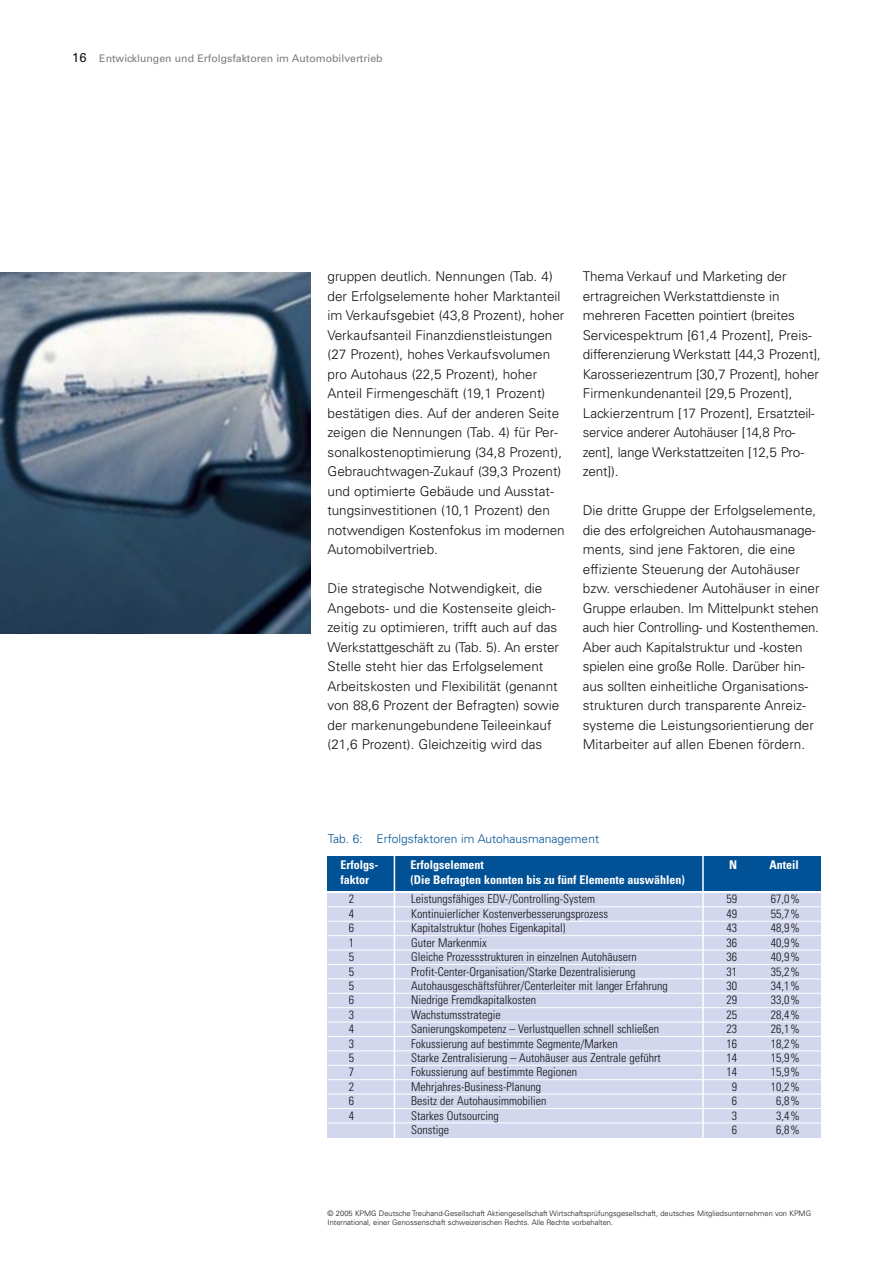
<style>
.page{position:relative;width:893px;height:1262px;background:#fff}
.page>*{position:absolute;margin:0;border:0;box-sizing:border-box;transform-origin:0 0}
.t1{font:300 13.5px/19.5px "Univers";color:#121214}
.t2{font:300 condensed 12px "Univers";color:#121214}
.t3{font:700 condensed 12px "Univers";color:#fff}
.t4{font:300 12px "Univers";color:#005195}
.t5{font:10.5px "Univers";color:#797c7d}
.t6{font:300 7.5px/9px "Univers";color:#121214}
.s1{font-size:12.75px;color:#121214}
</style>
<div class="page">
<div style="left:327px;top:893px;width:494px;height:245px;background:#d3d7ee"></div>
<hr style="left:327px;top:906px;width:494px;height:1px;background:#fff">
<hr style="left:327px;top:920px;width:494px;height:1px;background:#fff">
<hr style="left:327px;top:935px;width:494px;height:1px;background:#fff">
<hr style="left:327px;top:949px;width:494px;height:1px;background:#fff">
<hr style="left:327px;top:964px;width:494px;height:1px;background:#fff">
<hr style="left:327px;top:978px;width:494px;height:1px;background:#fff">
<hr style="left:327px;top:992px;width:494px;height:1px;background:#fff">
<hr style="left:327px;top:1007px;width:494px;height:1px;background:#fff">
<hr style="left:327px;top:1021px;width:494px;height:1px;background:#fff">
<hr style="left:327px;top:1036px;width:494px;height:1px;background:#fff">
<hr style="left:327px;top:1050px;width:494px;height:1px;background:#fff">
<hr style="left:327px;top:1064px;width:494px;height:1px;background:#fff">
<hr style="left:327px;top:1079px;width:494px;height:1px;background:#fff">
<hr style="left:327px;top:1093px;width:494px;height:1px;background:#fff">
<hr style="left:327px;top:1108px;width:494px;height:1px;background:#fff">
<hr style="left:327px;top:1122px;width:494px;height:1px;background:#fff">
<div style="left:327px;top:856px;width:494px;height:34px;background:#005195"></div>
<hr style="left:393px;top:854px;width:2px;height:286px;background:#fff">
<hr style="left:702px;top:854px;width:1px;height:287px;background:#fff">
<img style="left:0;top:272px;width:310px;height:362px">
<p class="t5" style="left:72px;top:55px;width:312px"><span class="s1">16</span> Entwicklungen und Erfolgsfaktoren im Automobilvertrieb</p>
<p class="t1" style="left:327px;top:268px;width:239px">gruppen deutlich. Nennungen (Tab. 4) der Erfolgselemente hoher Marktanteil im Verkaufsgebiet (43,8 Prozent), hoher Verkaufsanteil Finanzdienstleistungen (27 Prozent), hohes Verkaufsvolumen pro Autohaus (22,5 Prozent), hoher Anteil Firmengeschäft (19,1 Prozent) bestätigen dies. Auf der anderen Seite zeigen die Nennungen (Tab. 4) für Per&shy;sonalkostenoptimierung (34,8 Prozent), Gebrauchtwagen-Zukauf (39,3 Prozent) und optimierte Gebäude und Ausstat&shy;tungsinvestitionen (10,1 Prozent) den notwendigen Kostenfokus im modernen Automobilvertrieb.</p>
<p class="t1" style="left:327px;top:580px;width:233px">Die strategische Notwendigkeit, die Angebots- und die Kostenseite gleich&shy;zeitig zu optimieren, trifft auch auf das Werkstattgeschäft zu (Tab. 5). An erster Stelle steht hier das Erfolgselement Arbeitskosten und Flexibilität (genannt von 88,6 Prozent der Befragten) sowie der markenungebundene Teileeinkauf (21,6 Prozent). Gleichzeitig wird das</p>
<p class="t1" style="left:583px;top:268px;width:240px">Thema Verkauf und Marketing der ertragreichen Werkstattdienste in mehreren Facetten pointiert (breites Servicespektrum [61,4 Prozent], Preis&shy;differenzierung Werkstatt [44,3 Prozent], Karosseriezentrum [30,7 Prozent], hoher Firmenkundenanteil [29,5 Prozent], Lackierzentrum [17 Prozent], Ersatzteil&shy;service anderer Autohäuser [14,8 Pro&shy;zent], lange Werkstattzeiten [12,5 Pro&shy;zent]).</p>
<p class="t1" style="left:583px;top:502px;width:238px">Die dritte Gruppe der Erfolgselemente, die des erfolgreichen Autohausmanage&shy;ments, sind jene Faktoren, die eine effiziente Steuerung der Autohäuser bzw. verschiedener Autohäuser in einer Gruppe erlauben. Im Mittelpunkt stehen auch hier Controlling- und Kostenthemen.<br>Aber auch Kapitalstruktur und -kosten spielen eine große Rolle. Darüber hin&shy;aus sollten einheitliche Organisations&shy;strukturen durch transparente Anreiz&shy;systeme die Leistungsorientierung der Mitarbeiter auf allen Ebenen fördern.</p>
<p class="t4" style="left:327px;top:834px;width:273px">Tab. 6: Erfolgsfaktoren im Autohausmanagement</p>
<p class="t3" style="left:340px;top:860px;width:39px">Erfolgs-</p>
<p class="t3" style="left:410px;top:860px;width:75px">Erfolgselement</p>
<p class="t3" style="left:729px;top:860px;width:10px">N</p>
<p class="t3" style="left:769px;top:860px;width:31px">Anteil</p>
<p class="t3" style="left:340px;top:875px;width:30px">faktor</p>
<p class="t3" style="left:410px;top:875px;width:276px">(Die Befragten konnten bis zu fünf Elemente auswählen)</p>
<p class="t2" style="left:349px;top:894px;width:7px">2</p>
<p class="t2" style="left:411px;top:894px;width:185px">Leistungsfähiges EDV-/Controlling-System</p>
<p class="t2" style="left:726px;top:894px;width:12px">59</p>
<p class="t2" style="left:770px;top:894px;width:31px">67,0%</p>
<p class="t2" style="left:349px;top:909px;width:7px">4</p>
<p class="t2" style="left:411px;top:909px;width:198px">Kontinuierlicher Kostenverbesserungsprozess</p>
<p class="t2" style="left:726px;top:909px;width:12px">49</p>
<p class="t2" style="left:770px;top:909px;width:31px">55,7%</p>
<p class="t2" style="left:349px;top:923px;width:7px">6</p>
<p class="t2" style="left:411px;top:923px;width:156px">Kapitalstruktur (hohes Eigenkapital)</p>
<p class="t2" style="left:726px;top:923px;width:12px">43</p>
<p class="t2" style="left:770px;top:923px;width:31px">48,9%</p>
<p class="t2" style="left:349px;top:938px;width:7px">1</p>
<p class="t2" style="left:411px;top:938px;width:77px">Guter Markenmix</p>
<p class="t2" style="left:726px;top:938px;width:12px">36</p>
<p class="t2" style="left:770px;top:938px;width:31px">40,9%</p>
<p class="t2" style="left:349px;top:952px;width:7px">5</p>
<p class="t2" style="left:411px;top:952px;width:227px">Gleiche Prozessstrukturen in einzelnen Autohäusern</p>
<p class="t2" style="left:726px;top:952px;width:12px">36</p>
<p class="t2" style="left:770px;top:952px;width:31px">40,9%</p>
<p class="t2" style="left:349px;top:966px;width:7px">5</p>
<p class="t2" style="left:411px;top:966px;width:226px">Profit-Center-Organisation/Starke Dezentralisierung</p>
<p class="t2" style="left:726px;top:966px;width:12px">31</p>
<p class="t2" style="left:770px;top:966px;width:31px">35,2%</p>
<p class="t2" style="left:349px;top:981px;width:7px">5</p>
<p class="t2" style="left:411px;top:981px;width:258px">Autohausgeschäftsführer/Centerleiter mit langer Erfahrung</p>
<p class="t2" style="left:726px;top:981px;width:12px">30</p>
<p class="t2" style="left:770px;top:981px;width:31px">34,1%</p>
<p class="t2" style="left:349px;top:995px;width:7px">6</p>
<p class="t2" style="left:411px;top:995px;width:126px">Niedrige Fremdkapitalkosten</p>
<p class="t2" style="left:726px;top:995px;width:12px">29</p>
<p class="t2" style="left:770px;top:995px;width:31px">33,0%</p>
<p class="t2" style="left:349px;top:1010px;width:7px">3</p>
<p class="t2" style="left:411px;top:1010px;width:91px">Wachstumsstrategie</p>
<p class="t2" style="left:726px;top:1010px;width:12px">25</p>
<p class="t2" style="left:770px;top:1010px;width:31px">28,4%</p>
<p class="t2" style="left:349px;top:1024px;width:7px">4</p>
<p class="t2" style="left:411px;top:1024px;width:249px">Sanierungskompetenz – Verlustquellen schnell schließen</p>
<p class="t2" style="left:726px;top:1024px;width:12px">23</p>
<p class="t2" style="left:770px;top:1024px;width:31px">26,1%</p>
<p class="t2" style="left:349px;top:1038px;width:7px">3</p>
<p class="t2" style="left:411px;top:1038px;width:208px">Fokussierung auf bestimmte Segmente/Marken</p>
<p class="t2" style="left:726px;top:1038px;width:12px">16</p>
<p class="t2" style="left:770px;top:1038px;width:31px">18,2%</p>
<p class="t2" style="left:349px;top:1053px;width:7px">5</p>
<p class="t2" style="left:411px;top:1053px;width:251px">Starke Zentralisierung – Autohäuser aus Zentrale geführt</p>
<p class="t2" style="left:726px;top:1053px;width:12px">14</p>
<p class="t2" style="left:770px;top:1053px;width:31px">15,9%</p>
<p class="t2" style="left:349px;top:1067px;width:7px">7</p>
<p class="t2" style="left:411px;top:1067px;width:168px">Fokussierung auf bestimmte Regionen</p>
<p class="t2" style="left:726px;top:1067px;width:12px">14</p>
<p class="t2" style="left:770px;top:1067px;width:31px">15,9%</p>
<p class="t2" style="left:349px;top:1082px;width:7px">2</p>
<p class="t2" style="left:411px;top:1082px;width:131px">Mehrjahres-Business-Planung</p>
<p class="t2" style="left:731px;top:1082px;width:7px">9</p>
<p class="t2" style="left:770px;top:1082px;width:31px">10,2%</p>
<p class="t2" style="left:349px;top:1096px;width:7px">6</p>
<p class="t2" style="left:411px;top:1096px;width:137px">Besitz der Autohausimmobilien</p>
<p class="t2" style="left:731px;top:1096px;width:7px">6</p>
<p class="t2" style="left:776px;top:1096px;width:25px">6,8%</p>
<p class="t2" style="left:349px;top:1110px;width:7px">4</p>
<p class="t2" style="left:411px;top:1110px;width:89px">Starkes Outsourcing</p>
<p class="t2" style="left:731px;top:1110px;width:7px">3</p>
<p class="t2" style="left:776px;top:1110px;width:25px">3,4%</p>
<p class="t2" style="left:411px;top:1125px;width:39px">Sonstige</p>
<p class="t2" style="left:731px;top:1125px;width:7px">6</p>
<p class="t2" style="left:776px;top:1125px;width:25px">6,8%</p>
<p class="t6" style="left:327px;top:1209px;width:485px">© 2005 KPMG Deutsche Treuhand-Gesellschaft Aktiengesellschaft Wirtschaftsprüfungsgesellschaft, deutsches Mitgliedsunternehmen von KPMG<br>International, einer Genossenschaft schweizerischen Rechts. Alle Rechte vorbehalten.</p>
</div>
